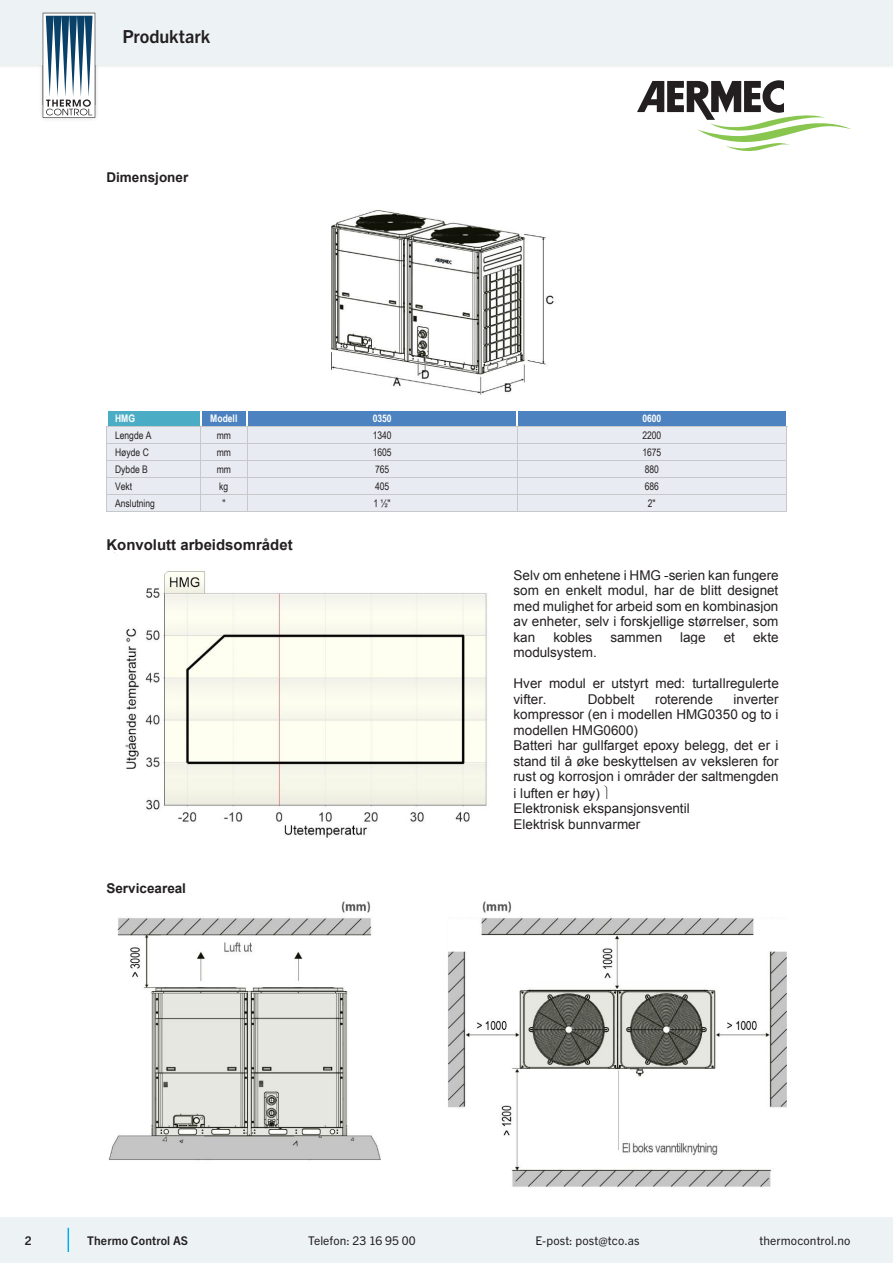
<style>
.page{position:relative;width:893px;height:1263px;background:#fff}
.page>*{position:absolute;margin:0;border:0;box-sizing:border-box;transform-origin:0 0}
.t1{font:700 18px "Trade Gothic Next LT Pro";letter-spacing:-.005em;color:#231f20}
.t2{font:700 15px "Arial";color:#231f20}
.t3{font:13.5px/15.6px "Arial";letter-spacing:.005em;color:#231f20}
.t4{font:700 13.5px "Arial";color:#231f20}
.t5{font:12px "Trade Gothic Next LT Pro";letter-spacing:.01em;color:#231f20}
.Avdelingstekst{font:700 12px "Trade Gothic Next LT Pro";letter-spacing:.01em;color:#231f20}
.t6{font:10.5px "Arial Narrow";letter-spacing:.005em;color:#231f20}
.t7{font:700 10.5px "Arial Narrow";color:#fff}
</style>
<div class="page">
<svg style="left:0;top:0;width:893px;height:118px;fill:#edf3f5"></svg>
<svg style="left:43px;top:0;width:52px;height:118px"></svg>
<div style="left:0;top:1217px;width:893px;height:46px;background:#edf3f5"></div>
<svg style="left:68px;top:1228px;width:1px;height:24px"></svg>
<div style="left:107px;top:410px;width:93px;height:16px;background:#4bacc6"></div>
<div style="left:201px;top:410px;width:46px;height:16px;background:#4c82c0"></div>
<div style="left:248px;top:410px;width:268px;height:16px;background:#4c82c0"></div>
<div style="left:518px;top:410px;width:268px;height:16px;background:#4c82c0"></div>
<div style="left:107px;top:427px;width:93px;height:16px;background:#e9ebf2"></div>
<div style="left:201px;top:427px;width:46px;height:16px;background:#e9ebf2"></div>
<div style="left:248px;top:427px;width:269px;height:16px;background:#e9ebf2"></div>
<div style="left:517px;top:427px;width:270px;height:16px;background:#e9ebf2"></div>
<hr style="left:108px;top:426px;width:92px;height:1px;background:#c7c8ca">
<hr style="left:202px;top:426px;width:45px;height:1px;background:#c7c8ca">
<hr style="left:249px;top:426px;width:267px;height:1px;background:#c7c8ca">
<hr style="left:518px;top:426px;width:268px;height:1px;background:#c7c8ca">
<div style="left:107px;top:444px;width:93px;height:16px;background:#e9ebf2"></div>
<div style="left:201px;top:444px;width:46px;height:16px;background:#e9ebf2"></div>
<div style="left:248px;top:444px;width:269px;height:16px;background:#e9ebf2"></div>
<div style="left:517px;top:444px;width:270px;height:16px;background:#e9ebf2"></div>
<hr style="left:107px;top:443px;width:93px;height:1px;background:#c7c8ca">
<hr style="left:201px;top:443px;width:46px;height:1px;background:#c7c8ca">
<hr style="left:248px;top:443px;width:269px;height:1px;background:#c7c8ca">
<hr style="left:517px;top:443px;width:270px;height:1px;background:#c7c8ca">
<div style="left:107px;top:461px;width:93px;height:16px;background:#e9ebf2"></div>
<div style="left:201px;top:461px;width:46px;height:16px;background:#e9ebf2"></div>
<div style="left:248px;top:461px;width:269px;height:16px;background:#e9ebf2"></div>
<div style="left:517px;top:461px;width:270px;height:16px;background:#e9ebf2"></div>
<hr style="left:107px;top:460px;width:93px;height:1px;background:#c7c8ca">
<hr style="left:201px;top:460px;width:46px;height:1px;background:#c7c8ca">
<hr style="left:248px;top:460px;width:269px;height:1px;background:#c7c8ca">
<hr style="left:517px;top:460px;width:270px;height:1px;background:#c7c8ca">
<div style="left:107px;top:478px;width:93px;height:16px;background:#e9ebf2"></div>
<div style="left:201px;top:478px;width:46px;height:16px;background:#e9ebf2"></div>
<div style="left:248px;top:478px;width:269px;height:16px;background:#e9ebf2"></div>
<div style="left:517px;top:478px;width:270px;height:16px;background:#e9ebf2"></div>
<hr style="left:107px;top:477px;width:93px;height:1px;background:#c7c8ca">
<hr style="left:201px;top:477px;width:46px;height:1px;background:#c7c8ca">
<hr style="left:248px;top:477px;width:269px;height:1px;background:#c7c8ca">
<hr style="left:517px;top:477px;width:270px;height:1px;background:#c7c8ca">
<div style="left:107px;top:495px;width:93px;height:16px;background:#e9ebf2"></div>
<div style="left:201px;top:495px;width:46px;height:16px;background:#e9ebf2"></div>
<div style="left:248px;top:495px;width:269px;height:16px;background:#e9ebf2"></div>
<div style="left:517px;top:495px;width:270px;height:16px;background:#e9ebf2"></div>
<hr style="left:107px;top:494px;width:93px;height:1px;background:#c7c8ca">
<hr style="left:201px;top:494px;width:46px;height:1px;background:#c7c8ca">
<hr style="left:248px;top:494px;width:269px;height:1px;background:#c7c8ca">
<hr style="left:517px;top:494px;width:270px;height:1px;background:#c7c8ca">
<svg style="left:106px;top:410px;width:2px;height:102px"></svg>
<hr style="left:107px;top:511px;width:93px;height:1px;background:#c7c8ca">
<svg style="left:200px;top:410px;width:2px;height:102px"></svg>
<hr style="left:201px;top:511px;width:46px;height:1px;background:#c7c8ca">
<svg style="left:247px;top:410px;width:2px;height:102px"></svg>
<hr style="left:248px;top:511px;width:269px;height:1px;background:#c7c8ca">
<svg style="left:516px;top:410px;width:3px;height:101px"></svg>
<hr style="left:517px;top:511px;width:270px;height:1px;background:#c7c8ca">
<svg style="left:786px;top:426px;width:2px;height:85px"></svg>
<img style="left:332px;top:210px;width:224px;height:185px">
<img style="left:125px;top:571px;width:362px;height:267px">
<img style="left:108px;top:901px;width:679px;height:286px">
<svg style="left:637px;top:80px;width:214px;height:71px"></svg>
<h1 class="t1" style="left:122px;top:23px;width:89px">Produktark</h1>
<p class="t4" style="left:106px;top:169px;width:83px">Dimensjoner</p>
<p class="t7" style="left:115px;top:411px;width:21px">HMG</p>
<p class="t7" style="left:210px;top:411px;width:29px">Modell</p>
<p class="t7" style="left:373px;top:411px;width:20px">0350</p>
<p class="t7" style="left:642px;top:411px;width:20px">0600</p>
<p class="t6" style="left:115px;top:428px;width:38px">Lengde A</p>
<p class="t6" style="left:217px;top:428px;width:16px">mm</p>
<p class="t6" style="left:373px;top:428px;width:20px">1340</p>
<p class="t6" style="left:642px;top:428px;width:20px">2200</p>
<p class="t6" style="left:115px;top:445px;width:35px">Høyde C</p>
<p class="t6" style="left:217px;top:445px;width:16px">mm</p>
<p class="t6" style="left:373px;top:445px;width:20px">1605</p>
<p class="t6" style="left:642px;top:445px;width:20px">1675</p>
<p class="t6" style="left:115px;top:461px;width:34px">Dybde B</p>
<p class="t6" style="left:217px;top:461px;width:16px">mm</p>
<p class="t6" style="left:375px;top:461px;width:16px">765</p>
<p class="t6" style="left:645px;top:461px;width:16px">880</p>
<p class="t6" style="left:115px;top:478px;width:19px">Vekt</p>
<p class="t6" style="left:219px;top:478px;width:11px">kg</p>
<p class="t6" style="left:375px;top:478px;width:16px">405</p>
<p class="t6" style="left:645px;top:478px;width:16px">686</p>
<p class="t6" style="left:115px;top:495px;width:41px">Anslutning</p>
<p class="t6" style="left:222px;top:495px;width:5px">"</p>
<p class="t6" style="left:373px;top:495px;width:19px">1 ½"</p>
<p class="t6" style="left:648px;top:495px;width:9px">2"</p>
<p class="t2" style="left:106px;top:534px;width:188px">Konvolutt arbeidsområdet</p>
<p class="t3" style="left:513px;top:567px;width:267px;text-align:justify">Selv om enhetene i HMG -serien kan fungere som en enkelt modul, har de blitt designet med mulighet for arbeid som en kombinasjon av enheter, selv i forskjellige størrelser, som kan</p>
<p class="t3" style="left:553px;top:629px;width:40px">kobles</p>
<p class="t3" style="left:610px;top:629px;width:53px">sammen</p>
<p class="t3" style="left:680px;top:629px;width:27px">lage</p>
<p class="t3" style="left:724px;top:629px;width:13px">et</p>
<p class="t3" style="left:753px;top:629px;width:27px">ekte</p>
<p class="t3" style="left:513px;top:645px;width:85px">modulsystem.</p>
<p class="t3" style="left:513px;top:676px;width:267px">Hver modul er utstyrt med: turtallregulerte vifter.</p>
<p class="t3" style="left:513px;top:691px;width:267px;text-indent:220px">inverter kompressor (en i modellen HMG0350 og to i modellen HMG0600)<br>Batteri har gullfarget epoxy belegg, det er i stand til å øke beskyttelsen av veksleren for rust og korrosjon i områder der saltmengden i luften er høy) ✓<br>Elektronisk ekspansjonsventil<br>Elektrisk bunnvarmer</p>
<p class="t3" style="left:588px;top:691px;width:48px">Dobbelt</p>
<p class="t3" style="left:655px;top:691px;width:59px">roterende</p>
<p class="t4" style="left:106px;top:879px;width:81px">Serviceareal</p>
<p class="Avdelingstekst" style="left:25px;top:1232px;width:8px">2</p>
<p class="Avdelingstekst" style="left:87px;top:1232px;width:102px">Thermo Control AS</p>
<p class="t5" style="left:308px;top:1232px;width:109px">Telefon: 23 16 95 00</p>
<p class="t5" style="left:536px;top:1232px;width:105px">E-post: post@tco.as</p>
<p class="t5" style="left:759px;top:1232px;width:92px">thermocontrol.no</p>
</div>
